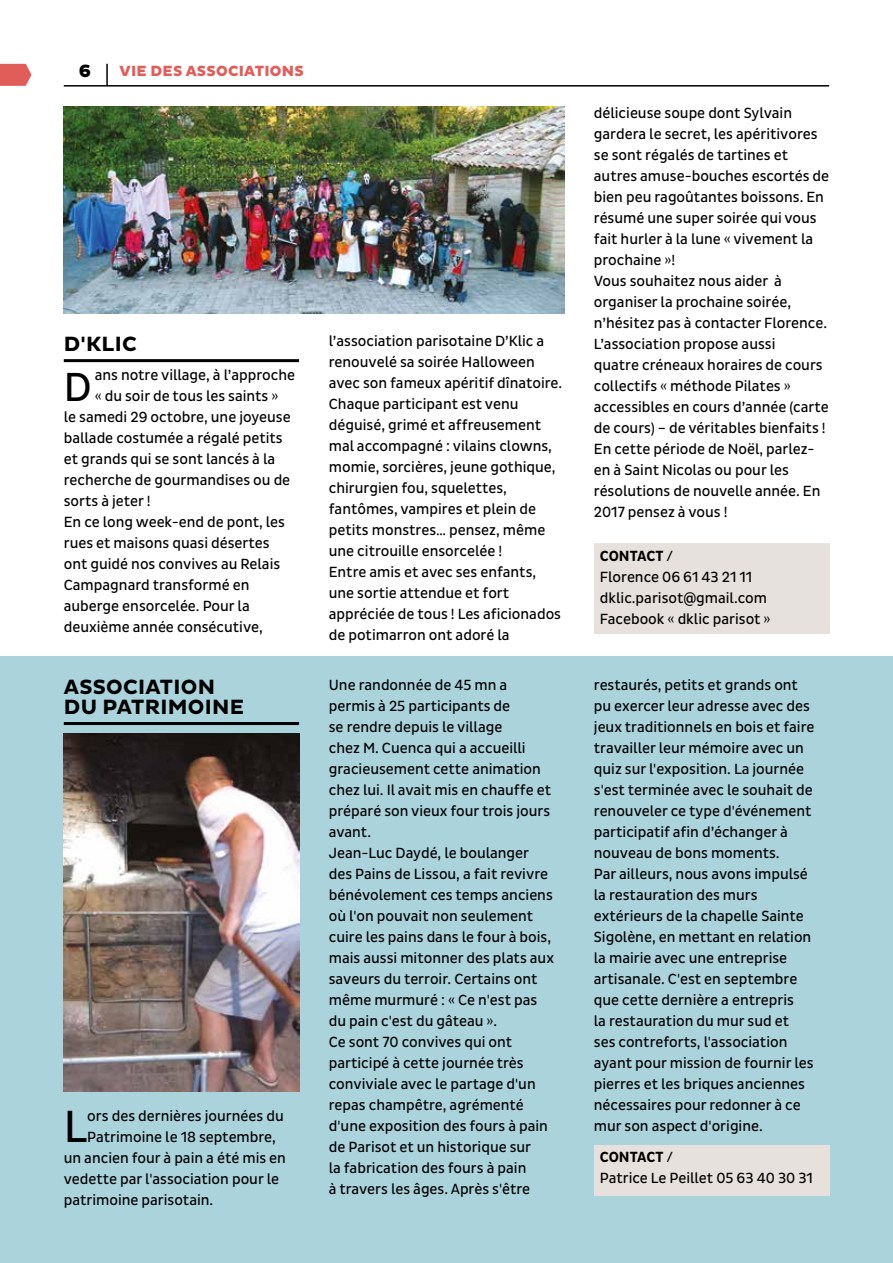
<style>
.page{position:relative;width:893px;height:1263px;background:#fff}
.page>*{position:absolute;margin:0;border:0;box-sizing:border-box;transform-origin:0 0}
.t1{font:45.9px "Pluto Sans Cond";color:#000}
.t2{font:41.25px "Pluto Sans Cond";color:#000}
.t3{font:700 21px/19.5px "Pluto Sans";letter-spacing:.015em;color:#000}
.t4{font:800 18px "Pluto Sans";color:#000}
.t5{font:15px/21px "Pluto Sans Cond";color:#000}
.t6{font:800 15px "Pluto Sans";letter-spacing:.015em;color:#e15d5a}
.s1{font-weight:700}
</style>
<div class="page">
<hr style="left:64px;top:85px;width:765px;height:2px;background:#000">
<hr style="left:106px;top:64px;width:2px;height:22px;background:#000">
<svg style="left:0;top:64px;width:32px;height:22px"></svg>
<div style="left:0;top:657px;width:893px;height:606px;background:#aad3dc"></div>
<hr style="left:64px;top:359px;width:235px;height:3px;background:#000">
<div style="left:594px;top:544px;width:235px;height:90px;background:#e7e1dd"></div>
<img style="left:64px;top:106px;width:500px;height:208px">
<hr style="left:64px;top:722px;width:235px;height:3px;background:#000">
<div style="left:594px;top:1145px;width:235px;height:51px;background:#e7e1dd"></div>
<img style="left:64px;top:733px;width:236px;height:358px">
<p class="t4" style="left:79px;top:61px;width:14px">6</p>
<p class="t6" style="left:120px;top:62px;width:186px">VIE DES ASSOCIATIONS</p>
<h3 class="t3" style="left:64px;top:334px;width:74px">D'KLIC</h3>
<h2 class="t2" style="left:64px;top:364px;width:29px">D</h2>
<p class="t5" style="left:95px;top:365px;width:202px">ans notre village, à l’approche</p>
<p class="t5" style="left:95px;top:386px;width:185px">« du soir de tous les saints »</p>
<p class="t5" style="left:64px;top:407px;width:228px">le samedi 29 octobre, une joyeuse</p>
<p class="t5" style="left:64px;top:428px;width:220px">ballade costumée a régalé petits</p>
<p class="t5" style="left:64px;top:449px;width:213px">et grands qui se sont lancés à la</p>
<p class="t5" style="left:64px;top:470px;width:228px">recherche de gourmandises ou de</p>
<p class="t5" style="left:64px;top:491px;width:88px">sorts à jeter !</p>
<p class="t5" style="left:64px;top:512px;width:223px">En ce long week-end de pont, les</p>
<p class="t5" style="left:64px;top:533px;width:207px">rues et maisons quasi désertes</p>
<p class="t5" style="left:64px;top:554px;width:218px">ont guidé nos convives au Relais</p>
<p class="t5" style="left:64px;top:575px;width:187px">Campagnard transformé en</p>
<p class="t5" style="left:64px;top:596px;width:187px">auberge ensorcelée. Pour la</p>
<p class="t5" style="left:64px;top:617px;width:200px">deuxième année consécutive,</p>
<h3 class="t3" style="left:64px;top:678px;width:182px">ASSOCIATION<br>DU PATRIMOINE</h3>
<h1 class="t1" style="left:64px;top:1100px;width:25px">L</h1>
<p class="t5" style="left:87px;top:1106px;width:198px">ors des dernières journées du</p>
<p class="t5" style="left:87px;top:1127px;width:190px">Patrimoine le 18 septembre,</p>
<p class="t5" style="left:64px;top:1148px;width:224px">un ancien four à pain a été mis en</p>
<p class="t5" style="left:64px;top:1169px;width:217px">vedette par l'association pour le</p>
<p class="t5" style="left:64px;top:1190px;width:151px">patrimoine parisotain.</p>
<p class="t5" style="left:329px;top:331px;width:235px">l’association parisotaine D’Klic a renouvelé sa soirée Halloween avec son fameux apéritif dînatoire.<br>Chaque participant est venu déguisé, grimé et affreusement mal accompagné : vilains clowns, momie, sorcières, jeune gothique, chirurgien fou, squelettes, fantômes, vampires et plein de petits monstres… pensez, même une citrouille ensorcelée !<br>Entre amis et avec ses enfants, une sortie attendue et fort appréciée de tous ! Les aficionados de potimarron ont adoré la</p>
<p class="t5" style="left:594px;top:102px;width:237px">délicieuse soupe dont Sylvain gardera le secret, les apéritivores se sont régalés de tartines et autres amuse-bouches escortés de bien peu ragoûtantes boissons. En résumé une super soirée qui vous fait hurler à la lune « vivement la prochaine »!<br>Vous souhaitez nous aider à organiser la prochaine soirée, n’hésitez pas à contacter Florence.<br>L’association propose aussi<br>quatre créneaux horaires de cours collectifs « méthode Pilates » accessibles en cours d’année (carte de cours) – de véritables bienfaits !<br>En cette période de Noël, parlez&shy;en à Saint Nicolas ou pour les résolutions de nouvelle année. En<br>2017 pensez à vous !</p>
<p class="t5" style="left:600px;top:545px;width:172px"><span class="s1">CONTACT</span> /<br>Florence 06 61 43 21 11 dklic.parisot@gmail.com<br>Facebook « dklic parisot »</p>
<p class="t5" style="left:329px;top:674px;width:227px">Une randonnée de 45 mn a permis à 25 participants de<br>se rendre depuis le village<br>chez M. Cuenca qui a accueilli gracieusement cette animation chez lui. Il avait mis en chauffe et préparé son vieux four trois jours avant.<br>Jean-Luc Daydé, le boulanger des Pains de Lissou, a fait revivre bénévolement ces temps anciens où l'on pouvait non seulement cuire les pains dans le four à bois, mais aussi mitonner des plats aux saveurs du terroir. Certains ont même murmuré : « Ce n'est pas du pain c'est du gâteau ».<br>Ce sont 70 convives qui ont participé à cette journée très conviviale avec le partage d'un repas champêtre, agrémenté d'une exposition des fours à pain de Parisot et un historique sur<br>la fabrication des fours à pain<br>à travers les âges. Après s'être</p>
<p class="t5" style="left:594px;top:674px;width:222px">restaurés, petits et grands ont pu exercer leur adresse avec des jeux traditionnels en bois et faire travailler leur mémoire avec un quiz sur l'exposition. La journée s'est terminée avec le souhait de renouveler ce type d'événement participatif afin d’échanger à nouveau de bons moments.<br>Par ailleurs, nous avons impulsé la restauration des murs extérieurs de la chapelle Sainte<br>Sigolène, en mettant en relation la mairie avec une entreprise artisanale. C'est en septembre que cette dernière a entrepris<br>la restauration du mur sud et<br>ses contreforts, l'association ayant pour mission de fournir les pierres et les briques anciennes nécessaires pour redonner à ce mur son aspect d'origine.</p>
<p class="t5" style="left:600px;top:1147px;width:215px"><span class="s1">CONTACT</span> /<br>Patrice Le Peillet 05 63 40 30 31</p>
</div>
